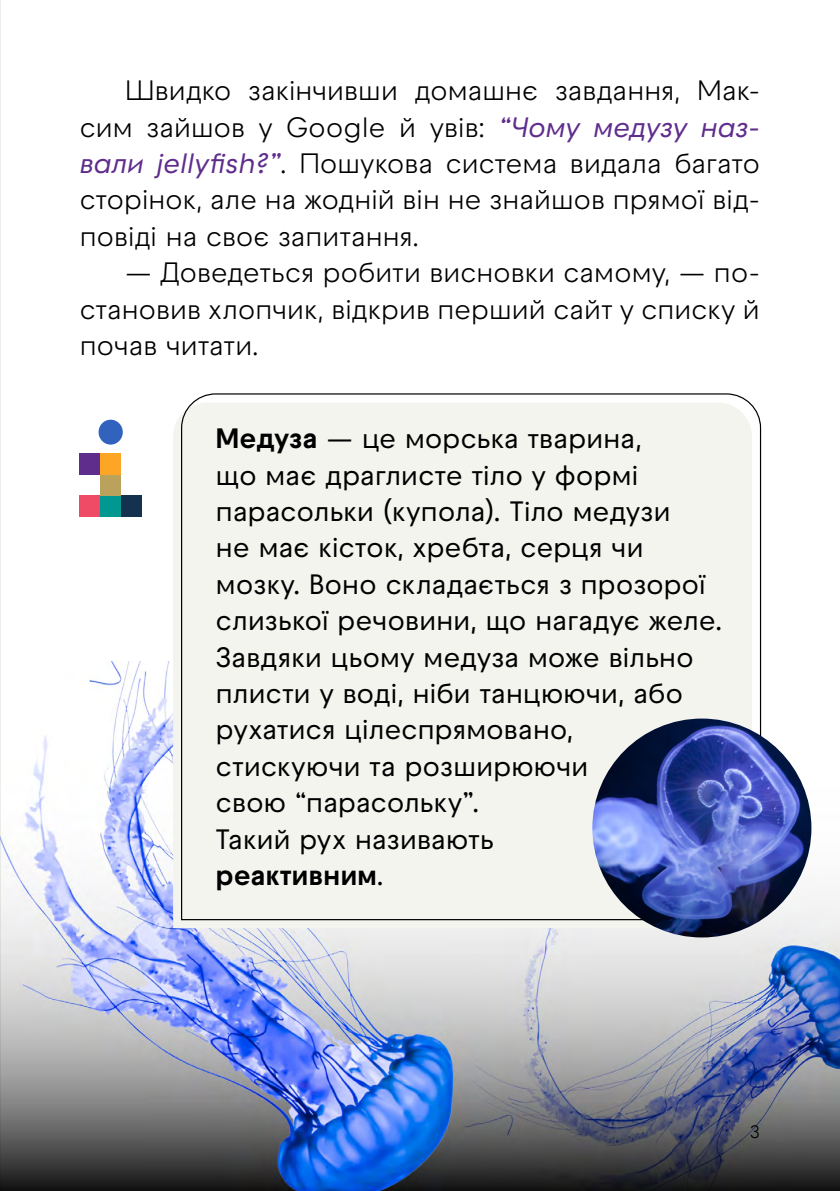
<style>
.page{position:relative;width:840px;height:1191px;background:#fff}
.page>*{position:absolute;margin:0;border:0;box-sizing:border-box;transform-origin:0 0}
.t1{font:500 28px/36.4px "Raptor V3 Premium";letter-spacing:-.01em;color:#000}
.t2{font:28px/36.4px "Raptor V3 Premium";letter-spacing:-.02em;color:#000;text-align:justify}
.t3{font:18px "Raptor V3 Premium";color:#000}
.s1{font-weight:500;font-style:italic;color:#5f2d8c}
.s2{font-weight:700}
</style>
<div class="page">
<img style="left:1px;top:662px;width:838px;height:529px">
<div style="left:173px;top:417px;width:578px;height:511px;background:#f4f4ef"></div>
<div style="left:180px;top:393px;width:581px;height:528px;background:#f4f4ef"></div>
<img style="left:592px;top:718px;width:219px;height:219px;border-radius:109px">
<div style="left:98px;top:420px;width:25px;height:24px;background:#3162be;border-radius:50%"></div>
<div style="left:100px;top:495px;width:21px;height:21px;background:#009891"></div>
<div style="left:100px;top:474px;width:21px;height:21px;background:#baa25d"></div>
<div style="left:100px;top:453px;width:21px;height:21px;background:#fda625"></div>
<div style="left:79px;top:495px;width:21px;height:21px;background:#ef4b67"></div>
<div style="left:121px;top:495px;width:21px;height:21px;background:#14324f"></div>
<div style="left:79px;top:453px;width:21px;height:21px;background:#5f2d8c"></div>
<hr style="left:0;top:0;width:1px;height:1191px;background:#000">
<p class="t2" style="left:79px;top:72px;width:682px;text-indent:45px">Швидко закінчивши домашнє завдання, Мак&shy;сим зайшов у Google й увів: <span class="s1">“Чому медузу наз&shy;вали jellyfish?”</span>. Пошукова система видала багато сторінок, але на жодній він не знайшов прямої від&shy;повіді на своє запитання.</p>
<p class="t2" style="left:79px;top:254px;width:682px;text-indent:45px">— Доведеться робити висновки самому, — по&shy;становив хлопчик, відкрив перший сайт у списку й почав читати.</p>
<p class="t1" style="left:215px;top:419px;width:508px"><span class="s2">Медуза</span> — це морська тварина,<br>що має драглисте тіло у формі парасольки (купола). Тіло медузи<br>не має кісток, хребта, серця чи мозку. Воно складається з прозорої слизької речовини, що нагадує желе.<br>Завдяки цьому медуза може вільно плисти у воді, ніби танцюючи, або рухатися цілеспрямовано, стискуючи та розширюючи<br>свою “парасольку”.<br>Такий рух називають<br><span class="s2">реактивним</span>.</p>
<p class="t3" style="left:749px;top:1119px;width:12px">3</p>
</div>
